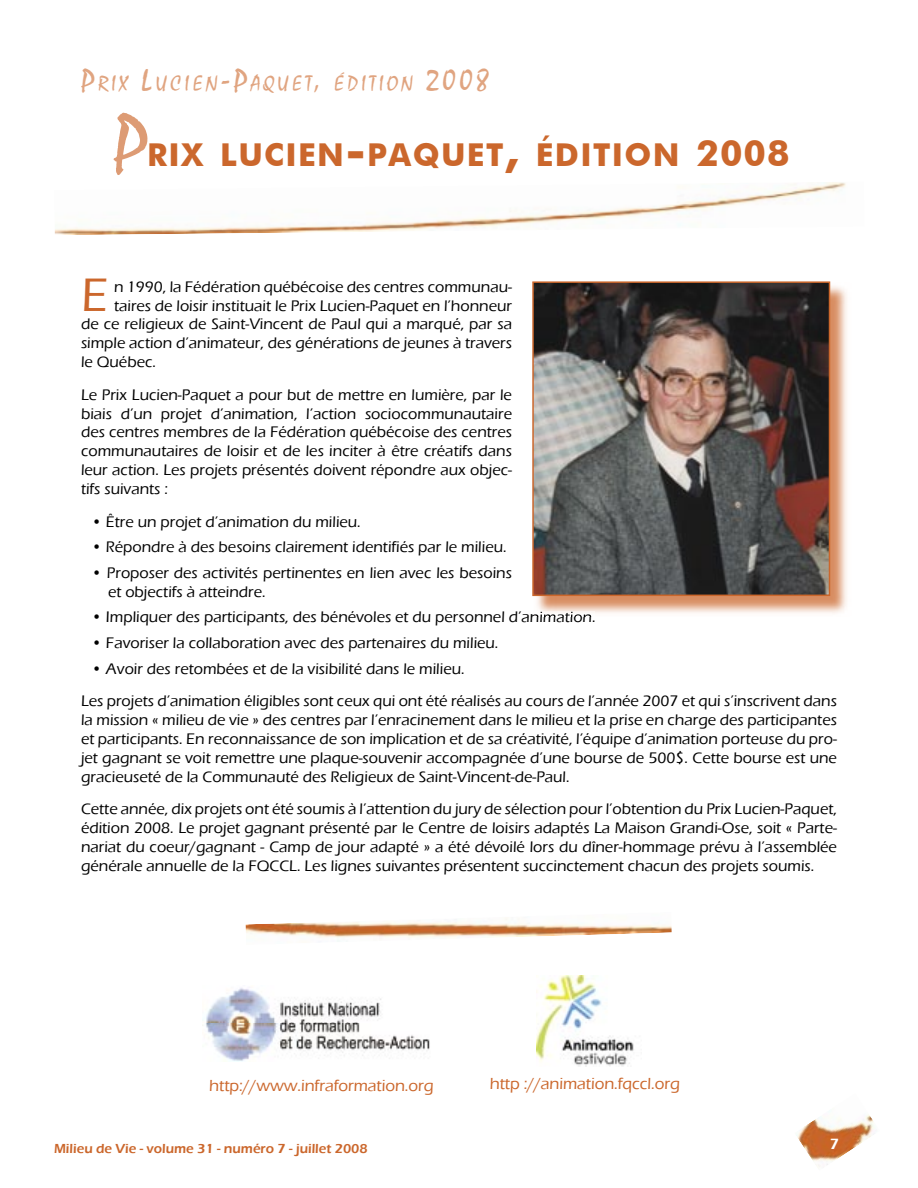
<style>
.page{position:relative;width:918px;height:1188px;background:#fff}
.page>*{position:absolute;margin:0;border:0;box-sizing:border-box;transform-origin:0 0}
.t1{font:76.5px "Staccato 222 BT";color:#dd9b74}
.t2{font:500 48.3px "Eras ITC";color:#cb672c}
.t3{font:700 31.5px "Futura BT";letter-spacing:.045em;color:#cb672c}
.t4{font:21px "Staccato 222 BT";letter-spacing:.1em;color:#e0a480}
.t5{font:500 16.5px "Eras ITC";letter-spacing:-.005em;color:#cb672c}
.t6{font:500 15.75px/18.9px "Eras ITC";color:#000;text-align:justify}
.t7{font:600 15.3px "Eras ITC";color:#fff}
.t8{font:600 13.5px "Eras ITC";color:#cb672c}
.s1{font-size:30px}
.s2{font-size:45px}
.s3{font-size:36px}
</style>
<div class="page">
<img style="left:245px;top:918px;width:427px;height:24px">
<img style="left:796px;top:1114px;width:78px;height:53px">
<img style="left:533px;top:282px;width:314px;height:332px">
<img style="left:533px;top:612px;width:62px;height:5px">
<svg style="left:532px;top:281px;width:298px;height:315px"></svg>
<img style="left:54px;top:182px;width:792px;height:53px">
<img style="left:536px;top:976px;width:98px;height:90px">
<img style="left:205px;top:988px;width:225px;height:74px">
<h3 class="t4" style="left:81px;top:70px;width:411px"><span class="s1">P</span>RIX <span class="s1">L</span>UCIEN<span class="s1">-P</span>AQUET<span class="s1">,</span> ÉDITION <span class="s1">2008</span></h3>
<h1 class="t1" style="left:112px;top:96px;width:40px">P</h1>
<h3 class="t3" style="left:147px;top:136px;width:644px">RIX LUCIEN<span class="s2">-</span>PAQUET<span class="s2">,</span> ÉDITION <span class="s3">2008</span></h3>
<h2 class="t2" style="left:81px;top:267px;width:29px">E</h2>
<p class="t6" style="left:114px;top:277px;width:399px">n 1990, la Fédération québécoise des centres communau-</p>
<p class="t6" style="left:114px;top:296px;width:399px">taires de loisir instituait le Prix Lucien-Paquet en l’honneur</p>
<p class="t6" style="left:81px;top:315px;width:433px">de ce religieux de Saint-Vincent de Paul qui a marqué, par sa</p>
<p class="t6" style="left:81px;top:334px;width:433px">simple action d’animateur, des générations de jeunes à travers</p>
<p class="t6" style="left:81px;top:353px;width:77px">le Québec.</p>
<p class="t6" style="left:81px;top:385px;width:433px">Le Prix Lucien-Paquet a pour but de mettre en lumière, par le biais d’un projet d’animation, l’action sociocommunautaire des centres membres de la Fédération québécoise des centres communautaires de loisir et de les inciter à être créatifs dans leur action. Les projets présentés doivent répondre aux objec&shy;tifs suivants :</p>
<p class="t6" style="left:92px;top:512px;width:271px">• Être un projet d’animation du milieu.</p>
<p class="t6" style="left:92px;top:538px;width:417px">• Répondre à des besoins clairement identifiés par le milieu.</p>
<p class="t6" style="left:108px;top:563px;width:406px;text-indent:-16px">• Proposer des activités pertinentes en lien avec les besoins et objectifs à atteindre.</p>
<p class="t6" style="left:92px;top:608px;width:506px">• Impliquer des participants, des bénévoles et du personnel d’animation.</p>
<p class="t6" style="left:92px;top:634px;width:409px">• Favoriser la collaboration avec des partenaires du milieu.</p>
<p class="t6" style="left:81px;top:652px;width:757px;line-height:32.4px;text-indent:10px">• Avoir des retombées et de la visibilité dans le milieu.<br>Les projets d’animation éligibles sont ceux qui ont été réalisés au cours de l’année 2007 et qui s’inscrivent dans</p>
<p class="t6" style="left:81px;top:710px;width:758px">la mission « milieu de vie » des centres par l’enracinement dans le milieu et la prise en charge des participantes et participants. En reconnaissance de son implication et de sa créativité, l’équipe d’animation porteuse du pro&shy;jet gagnant se voit remettre une plaque-souvenir accompagnée d’une bourse de 500$. Cette bourse est une gracieuseté de la Communauté des Religieux de Saint-Vincent-de-Paul.</p>
<p class="t6" style="left:81px;top:800px;width:757px">Cette année, dix projets ont été soumis à l’attention du jury de sélection pour l’obtention du Prix Lucien-Paquet, édition 2008. Le projet gagnant présenté par le Centre de loisirs adaptés La Maison Grandi-Ose, soit « Parte&shy;nariat du coeur/gagnant - Camp de jour adapté » a été dévoilé lors du dîner-hommage prévu à l’assemblée générale annuelle de la FQCCL. Les lignes suivantes présentent succinctement chacun des projets soumis.</p>
<p class="t5" style="left:209px;top:1076px;width:226px">http://www.infraformation.org</p>
<p class="t5" style="left:490px;top:1074px;width:192px">http ://animation.fqccl.org</p>
<p class="t8" style="left:54px;top:1141px;width:315px">Milieu de Vie - volume 31 - numéro 7 - juillet 2008</p>
<p class="t7" style="left:830px;top:1135px;width:11px">7</p>
</div>
